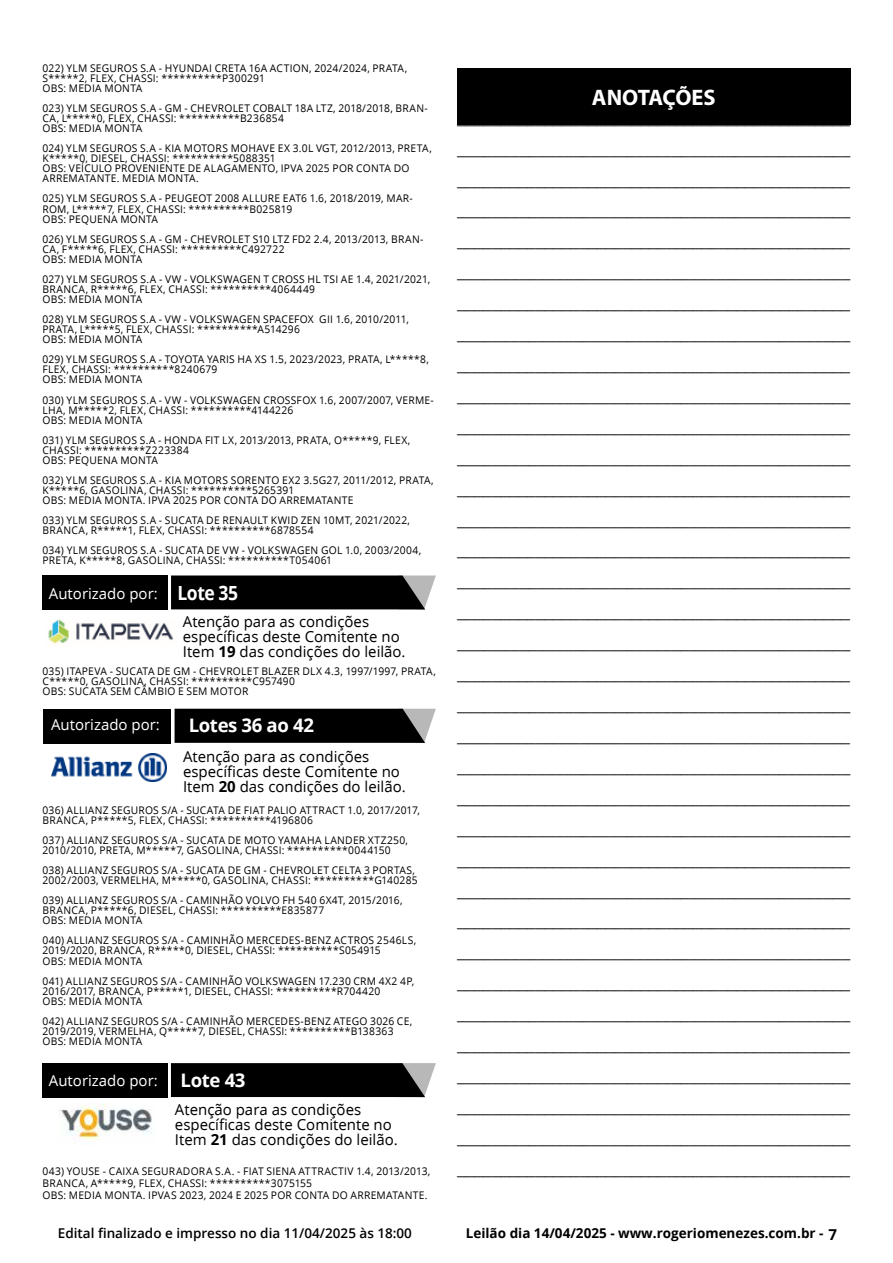
<style>
.page{position:relative;width:893px;height:1263px;background:#fff}
.page>*{position:absolute;margin:0;border:0;box-sizing:border-box;transform-origin:0 0}
.t1{font:700 22.5px "Myriad Pro";letter-spacing:-.015em;color:#fff}
.t2{font:700 18.6px "Open Sans";letter-spacing:-.02em;color:#fff}
.t3{font:18px/30.9px "Minion Pro";color:#000;text-align:justify}
.t4{font:15px/15px "Open Sans";color:#000}
.t5{font:15px "Open Sans";color:#fff}
.t6{font:600 13.5px "Open Sans";color:#000}
.t7{font:700 13.5px "Open Sans";color:#000}
.t8{font:10.5px/10.1px "Open Sans";letter-spacing:.02em;color:#000}
.s1{font-weight:700;font-size:19.5px}
.s2{font-weight:700}
.s3{font-weight:700;font-size:18.6px}
.s4{font-size:15px}
</style>
<div class="page">
<div style="left:43px;top:709px;width:128px;height:34px;background:#000"></div>
<svg style="left:175px;top:709px;width:261px;height:34px;background:#121212"></svg>
<img style="left:51px;top:754px;width:116px;height:27px">
<div style="left:43px;top:575px;width:125px;height:34px;background:#000"></div>
<svg style="left:171px;top:575px;width:265px;height:34px;background:#141414"></svg>
<img style="left:48px;top:620px;width:126px;height:24px">
<div style="left:43px;top:1063px;width:125px;height:34px;background:#000"></div>
<svg style="left:171px;top:1063px;width:265px;height:34px;background:#111"></svg>
<img style="left:59px;top:1103px;width:93px;height:37px">
<div style="left:457px;top:68px;width:393px;height:57px;background:#000"></div>
<p class="t8" style="left:43px;top:63px;width:366px">022) YLM SEGUROS S.A - HYUNDAI CRETA 16A ACTION, 2024/2024, PRATA,<br>S*****2, FLEX, CHASSI: **********P300291<br>OBS: MEDIA MONTA</p>
<p class="t8" style="left:43px;top:103px;width:387px">023) YLM SEGUROS S.A - GM - CHEVROLET COBALT 18A LTZ, 2018/2018, BRAN-<br>CA, L*****0, FLEX, CHASSI: **********B236854<br>OBS: MEDIA MONTA</p>
<p class="t8" style="left:43px;top:143px;width:391px">024) YLM SEGUROS S.A - KIA MOTORS MOHAVE EX 3.0L VGT, 2012/2013, PRETA, K*****0, DIESEL, CHASSI: **********5088351<br>OBS: VEÍCULO PROVENIENTE DE ALAGAMENTO, IPVA 2025 POR CONTA DO ARREMATANTE. MEDIA MONTA.</p>
<p class="t8" style="left:43px;top:193px;width:372px">025) YLM SEGUROS S.A - PEUGEOT 2008 ALLURE EAT6 1.6, 2018/2019, MAR-<br>ROM, L*****7, FLEX, CHASSI: **********B025819<br>OBS: PEQUENA MONTA</p>
<p class="t8" style="left:43px;top:234px;width:382px">026) YLM SEGUROS S.A - GM - CHEVROLET S10 LTZ FD2 2.4, 2013/2013, BRAN-<br>CA, F*****6, FLEX, CHASSI: **********C492722<br>OBS: MEDIA MONTA</p>
<p class="t8" style="left:43px;top:274px;width:389px">027) YLM SEGUROS S.A - VW - VOLKSWAGEN T CROSS HL TSI AE 1.4, 2021/2021,<br>BRANCA, R*****6, FLEX, CHASSI: **********4064449<br>OBS: MEDIA MONTA</p>
<p class="t8" style="left:43px;top:314px;width:368px">028) YLM SEGUROS S.A - VW - VOLKSWAGEN SPACEFOX GII 1.6, 2010/2011,<br>PRATA, L*****5, FLEX, CHASSI: **********A514296<br>OBS: MEDIA MONTA</p>
<p class="t8" style="left:43px;top:354px;width:388px">029) YLM SEGUROS S.A - TOYOTA YARIS HA XS 1.5, 2023/2023, PRATA, L*****8,<br>FLEX, CHASSI: **********8240679<br>OBS: MEDIA MONTA</p>
<p class="t8" style="left:43px;top:394px;width:393px">030) YLM SEGUROS S.A - VW - VOLKSWAGEN CROSSFOX 1.6, 2007/2007, VERME-<br>LHA, M*****2, FLEX, CHASSI: **********4144226<br>OBS: MEDIA MONTA</p>
<p class="t8" style="left:43px;top:435px;width:369px">031) YLM SEGUROS S.A - HONDA FIT LX, 2013/2013, PRATA, O*****9, FLEX,<br>CHASSI: **********Z223384<br>OBS: PEQUENA MONTA</p>
<p class="t8" style="left:43px;top:475px;width:393px">032) YLM SEGUROS S.A - KIA MOTORS SORENTO EX2 3.5G27, 2011/2012, PRATA,<br>K*****6, GASOLINA, CHASSI: **********5265391<br>OBS: MEDIA MONTA. IPVA 2025 POR CONTA DO ARREMATANTE</p>
<p class="t8" style="left:43px;top:515px;width:369px">033) YLM SEGUROS S.A - SUCATA DE RENAULT KWID ZEN 10MT, 2021/2022,<br>BRANCA, R*****1, FLEX, CHASSI: **********6878554</p>
<p class="t8" style="left:43px;top:545px;width:380px">034) YLM SEGUROS S.A - SUCATA DE VW - VOLKSWAGEN GOL 1.0, 2003/2004,<br>PRETA, K*****8, GASOLINA, CHASSI: **********T054061</p>
<h3 class="t5" style="left:49px;top:583px;width:191px">Autorizado por: <span class="s1">Lote 35</span></h3>
<h3 class="t4" style="left:183px;top:613px;width:224px">Atenção para as condições específicas deste Comitente no<br>Item <span class="s2">19</span> das condições do leilão.</h3>
<p class="t8" style="left:43px;top:666px;width:395px">035) ITAPEVA - SUCATA DE GM - CHEVROLET BLAZER DLX 4.3, 1997/1997, PRATA,<br>C*****0, GASOLINA, CHASSI: **********C957490<br>OBS: SUCATA SEM CÂMBIO E SEM MOTOR</p>
<h3 class="t5" style="left:51px;top:714px;width:110px">Autorizado por:</h3>
<h2 class="t2" style="left:189px;top:713px;width:127px">Lotes 36 ao 42</h2>
<h3 class="t4" style="left:183px;top:748px;width:224px">Atenção para as condições específicas deste Comitente no<br>Item <span class="s2">20</span> das condições do leilão.</h3>
<p class="t8" style="left:43px;top:805px;width:379px">036) ALLIANZ SEGUROS S/A - SUCATA DE FIAT PALIO ATTRACT 1.0, 2017/2017,<br>BRANCA, P*****5, FLEX, CHASSI: **********4196806</p>
<p class="t8" style="left:43px;top:835px;width:367px">037) ALLIANZ SEGUROS S/A - SUCATA DE MOTO YAMAHA LANDER XTZ250,<br>2010/2010, PRETA, M*****7, GASOLINA, CHASSI: **********0044150</p>
<p class="t8" style="left:43px;top:865px;width:377px">038) ALLIANZ SEGUROS S/A - SUCATA DE GM - CHEVROLET CELTA 3 PORTAS,<br>2002/2003, VERMELHA, M*****0, GASOLINA, CHASSI: **********G140285</p>
<p class="t8" style="left:43px;top:895px;width:362px">039) ALLIANZ SEGUROS S/A - CAMINHÃO VOLVO FH 540 6X4T, 2015/2016,<br>BRANCA, P*****6, DIESEL, CHASSI: **********E835877<br>OBS: MEDIA MONTA</p>
<p class="t8" style="left:43px;top:935px;width:375px">040) ALLIANZ SEGUROS S/A - CAMINHÃO MERCEDES-BENZ ACTROS 2546LS,<br>2019/2020, BRANCA, R*****0, DIESEL, CHASSI: **********S054915<br>OBS: MEDIA MONTA</p>
<p class="t8" style="left:43px;top:975px;width:373px">041) ALLIANZ SEGUROS S/A - CAMINHÃO VOLKSWAGEN 17.230 CRM 4X2 4P,<br>2016/2017, BRANCA, P*****1, DIESEL, CHASSI: **********R704420<br>OBS: MEDIA MONTA</p>
<p class="t8" style="left:43px;top:1016px;width:371px">042) ALLIANZ SEGUROS S/A - CAMINHÃO MERCEDES-BENZ ATEGO 3026 CE,<br>2019/2019, VERMELHA, Q*****7, DIESEL, CHASSI: **********B138363<br>OBS: MEDIA MONTA</p>
<h3 class="t5" style="left:49px;top:1070px;width:198px">Autorizado por: <span class="s3">Lote 43</span></h3>
<h3 class="t4" style="left:175px;top:1102px;width:224px">Atenção para as condições específicas deste Comitente no<br>Item <span class="s2">21</span> das condições do leilão.</h3>
<p class="t8" style="left:43px;top:1164px;width:389px;line-height:12.3px">043) YOUSE - CAIXA SEGURADORA S.A. - FIAT SIENA ATTRACTIV 1.4, 2013/2013,<br>BRANCA, A*****9, FLEX, CHASSI: **********3075155<br>OBS: MEDIA MONTA. IPVAS 2023, 2024 E 2025 POR CONTA DO ARREMATANTE.</p>
<h1 class="t1" style="left:592px;top:83px;width:125px">ANOTAÇÕES</h1>
<p class="t3" style="left:457px;top:103px;width:395px">_____________________________________________ ____________________________________________ _____________________________________________ ____________________________________________ _____________________________________________ ____________________________________________ _____________________________________________ ____________________________________________ _____________________________________________ ____________________________________________ _____________________________________________ ____________________________________________ _____________________________________________ ____________________________________________ _____________________________________________ ____________________________________________ _____________________________________________ ____________________________________________ _____________________________________________ ____________________________________________ _____________________________________________ ____________________________________________ _____________________________________________ ____________________________________________ _____________________________________________ ____________________________________________ _____________________________________________ ____________________________________________ _____________________________________________ ____________________________________________ _____________________________________________ ____________________________________________ _____________________________________________ ____________________________________________ _____________________________________________</p>
<p class="t6" style="left:58px;top:1224px;width:356px">Edital finalizado e impresso no dia 11/04/2025 às 18:00</p>
<p class="t7" style="left:466px;top:1223px;width:373px">Leilão dia 14/04/2025 - www.rogeriomenezes.com.br - <span class="s4">7</span></p>
</div>
